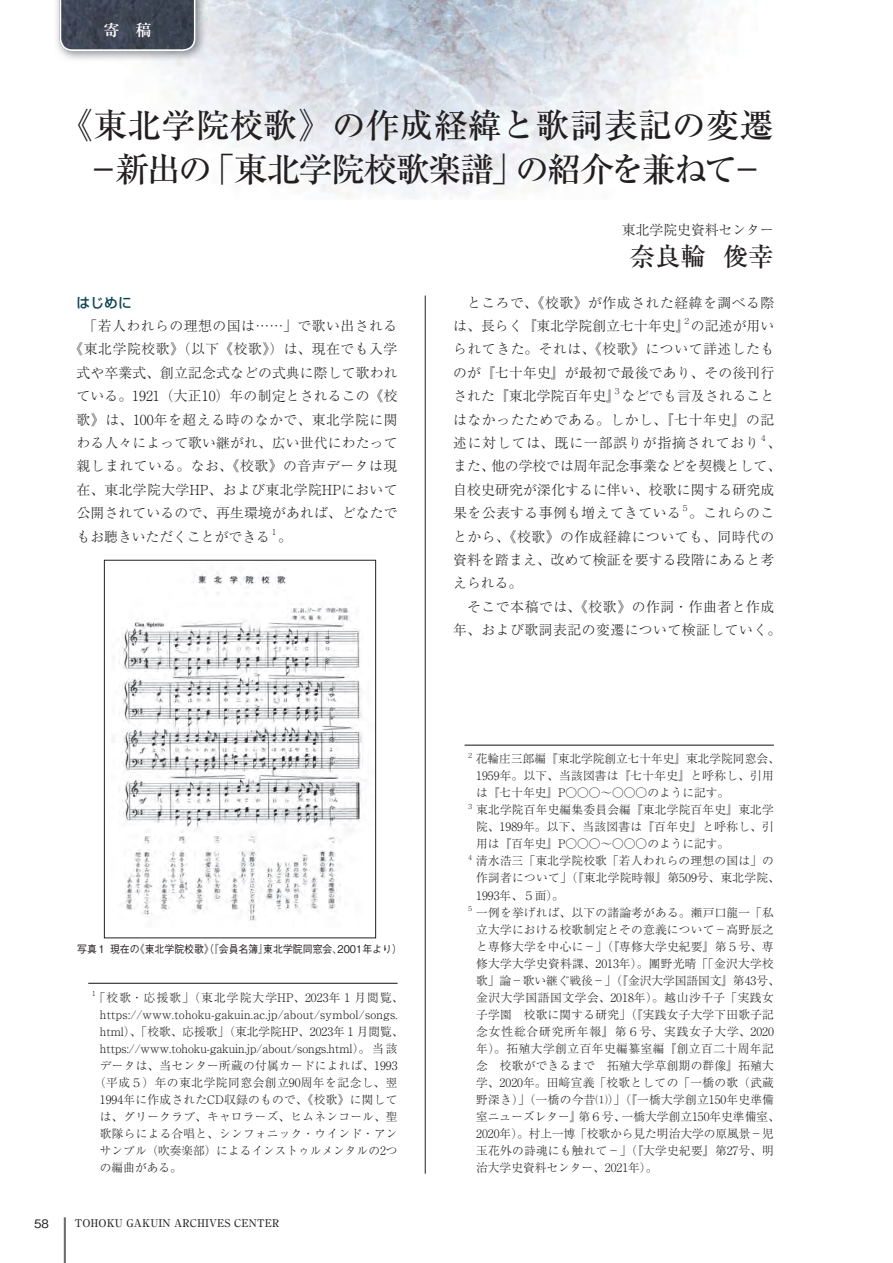
<style>
.page{position:relative;width:893px;height:1263px;background:#fff}
.page>*{position:absolute;margin:0;border:0;box-sizing:border-box;transform-origin:0 0}
.t1{font:500 34.05px/43.5px "Ryumin Pr 6 N";color:#231f20;text-align:center}
.t2{font:500 25.5px "Ryumin Pr 6 N";color:#231f20}
.t3{font:700 15.9px "Ryumin Pr 6 N";color:#fff}
.t4{font:300 13.8px/23.4px "Ryumin Pr 6 N";letter-spacing:.01em;color:#231f20;text-align:justify}
.t5{font:300 13.8px "Ryumin Pr 6 N";letter-spacing:.04em;color:#231f20}
.t6{font:300 13.8px/23.4px "Ryumin Pr 6 N";letter-spacing:.035em;color:#231f20;text-align:center}
.t7{font:300 13.8px/23.4px "Ryumin Pr 6 N";letter-spacing:.06em;color:#231f20}
.t8{font:300 13.8px "Ryumin Pr 6 N";letter-spacing:.045em;color:#231f20}
.t9{font:300 13.8px "Ryumin Pr 6 N";letter-spacing:.03em;color:#231f20}
.t10{font:500 13.8px "Shin Go Pr 6";color:#0e4554}
.t11{font:300 11.7px/17px "Ryumin Pr 6 N";letter-spacing:.02em;color:#231f20}
.t12{font:300 11.7px/17px "Ryumin Pr 6 N";color:#231f20}
.t13{font:300 11.7px "Ryumin Pr 6 N";letter-spacing:.1em;color:#231f20}
.t14{font:300 11.7px "Ryumin Pr 6 N";letter-spacing:.045em;color:#231f20}
.t15{font:500 11.7px "Gothic BBB Pr 6";color:#231f20}
.t16{font:500 10.65px "Gothic BBB Pr 6 N";color:#231f20;scale:.93 1}
.t17{font:500 10.65px "Ryumin Pr 6 N";color:#231f20}
.t18{font:300 8.1px "Ryumin Pr 6 N";color:#231f20}
.t19{font:300 6.75px "Ryumin Pr 6 N";color:#231f20}
</style>
<div class="page">
<img style="left:169px;top:0;width:547px;height:199px">
<img style="left:56px;top:0;width:151px;height:63px">
<svg style="left:59px;top:0;width:137px;height:52px;background:#4c525f"></svg>
<hr style="left:64px;top:1217px;width:2px;height:46px;background:#6c6d70">
<hr style="left:425px;top:296px;width:1px;height:878px;background:#231f20">
<hr style="left:88px;top:983px;width:310px;height:1px;background:#231f20">
<hr style="left:465px;top:745px;width:309px;height:1px;background:#231f20">
<img style="left:112px;top:571px;width:254px;height:350px">
<div style="left:104px;top:560px;width:272px;height:378px;border:1px solid #231f20"></div>
<h3 class="t3" style="left:104px;top:18px;width:49px">寄　稿</h3>
<h1 class="t1" style="left:60px;top:102px;width:716px">《東北学院校歌》の作成経緯と歌詞表記の変遷－新出の「東北学院校歌楽譜」の紹介を兼ねて－</h1>
<p class="t10" style="left:77px;top:291px;width:57px">はじめに</p>
<p class="t5" style="left:83px;top:315px;width:315px">「若人われらの理想の国は……」で歌い出される</p>
<p class="t5" style="left:70px;top:338px;width:329px">《東北学院校歌》（以下《校歌》）は、現在でも入学</p>
<p class="t4" style="left:77px;top:360px;width:323px">式や卒業式、創立記念式などの式典に際して歌われ</p>
<p class="t4" style="left:77px;top:384px;width:322px">ている。1921（大正10）年の制定とされるこの《校</p>
<p class="t8" style="left:77px;top:409px;width:323px">歌》は、100年を超える時のなかで、東北学院に関</p>
<p class="t4" style="left:77px;top:430px;width:323px">わる人々によって歌い継がれ、広い世代にわたって</p>
<p class="t5" style="left:77px;top:455px;width:322px">親しまれている。なお、《校歌》の音声データは現</p>
<p class="t9" style="left:77px;top:479px;width:323px">在、東北学院大学HP、および東北学院HPにおいて</p>
<p class="t4" style="left:77px;top:500px;width:322px">公開されているので、再生環境があれば、どなたで</p>
<p class="t4" style="left:77px;top:524px;width:195px">もお聴きいただくことができる</p>
<p class="t18" style="left:270px;top:525px;width:10px">１</p>
<p class="t4" style="left:278px;top:524px;width:15px">。</p>
<p class="t16" style="left:77px;top:940px;width:351px">写真１ 現在の《東北学院校歌》（『会員名簿』東北学院同窓会、2001年より）</p>
<p class="t19" style="left:91px;top:988px;width:8px">１</p>
<p class="t13" style="left:94px;top:988px;width:311px">「校歌・応援歌」（東北学院大学HP、2023年１月閲覧、</p>
<p class="t11" style="left:100px;top:1005px;width:299px">https://www.tohoku-gakuin.ac.jp/about/symbol/songs.</p>
<p class="t12" style="left:100px;top:1022px;width:305px">html）、「校歌、応援歌」（東北学院HP、2023年１月閲覧、</p>
<p class="t12" style="left:100px;top:1039px;width:299px">https://www.tohoku-gakuin.jp/about/songs.html）。当該</p>
<p class="t11" style="left:100px;top:1056px;width:299px">データは、当センター所蔵の付属カードによれば、1993</p>
<p class="t14" style="left:94px;top:1073px;width:305px">（平成５）年の東北学院同窓会創立90周年を記念し、翌</p>
<p class="t11" style="left:100px;top:1090px;width:299px">1994年に作成されたCD収録のもので、《校歌》に関して</p>
<p class="t11" style="left:100px;top:1107px;width:299px">は、グリークラブ、キャロラーズ、ヒムネンコール、聖</p>
<p class="t11" style="left:100px;top:1124px;width:299px">歌隊らによる合唱と、シンフォニック・ウインド・アン</p>
<p class="t12" style="left:100px;top:1141px;width:299px">サンブル（吹奏楽部）によるインストゥルメンタルの2つ</p>
<p class="t11" style="left:100px;top:1158px;width:83px">の編曲がある。</p>
<p class="t15" style="left:34px;top:1214px;width:16px">58</p>
<p class="t17" style="left:74px;top:1215px;width:207px">TOHOKU GAKUIN ARCHIVES CENTER</p>
<p class="t4" style="left:622px;top:218px;width:154px">東北学院史資料センター</p>
<h2 class="t2" style="left:629px;top:236px;width:146px">奈良輪 俊幸</h2>
<p class="t4" style="left:453px;top:290px;width:323px;text-align:right">ところで、《校歌》が作成された経緯を調べる際は、長らく『東北学院創立七十年史』の記述が用い</p>
<p class="t18" style="left:683px;top:315px;width:10px">２</p>
<p class="t4" style="left:453px;top:337px;width:322px">られてきた。それは、《校歌》について詳述したものが『七十年史』が最初で最後であり、その後刊行された『東北学院百年史』などでも言及されること</p>
<p class="t18" style="left:613px;top:385px;width:10px">３</p>
<p class="t7" style="left:453px;top:407px;width:322px">はなかったためである。しかし、『七十年史』の記述に対しては、既に一部誤りが指摘されており</p>
<p class="t18" style="left:759px;top:432px;width:10px">４</p>
<p class="t4" style="left:453px;top:430px;width:329px;text-align:left;text-indent:314px">、また、他の学校では周年記念事業などを契機として、自校史研究が深化するに伴い、校歌に関する研究成果を公表する事例も増えてきている</p>
<p class="t18" style="left:681px;top:502px;width:10px">５</p>
<p class="t4" style="left:453px;top:500px;width:323px;text-indent:236px">。これらのことから、《校歌》の作成経緯についても、同時代の資料を踏まえ、改めて検証を要する段階にあると考えられる。</p>
<p class="t6" style="left:453px;top:594px;width:329px">そこで本稿では、《校歌》の作詞・作曲者と作成<br>年、および歌詞表記の変遷について検証していく。</p>
<p class="t19" style="left:467px;top:750px;width:8px">２</p>
<p class="t12" style="left:476px;top:750px;width:305px">花輪庄三郎編『東北学院創立七十年史』東北学院同窓会、<br>1959年。以下、当該図書は『七十年史』と呼称し、引用は『七十年史』P○○○～○○○のように記す。</p>
<p class="t19" style="left:467px;top:801px;width:8px">３</p>
<p class="t11" style="left:476px;top:801px;width:299px;text-align:justify">東北学院百年史編集委員会編『東北学院百年史』東北学院、1989年。以下、当該図書は『百年史』と呼称し、引用は『百年史』P○○○～○○○のように記す。</p>
<p class="t19" style="left:467px;top:852px;width:8px">４</p>
<p class="t11" style="left:476px;top:852px;width:305px">清水浩三「東北学院校歌「若人われらの理想の国は」の作詞者について」（『東北学院時報』第509号、東北学院、<br>1993年、５面）。</p>
<p class="t19" style="left:467px;top:903px;width:8px">５</p>
<p class="t11" style="left:476px;top:903px;width:305px">一例を挙げれば、以下の諸論考がある。瀬戸口龍一「私立大学における校歌制定とその意義について－高野辰之と専修大学を中心に－」（『専修大学史紀要』第５号、専修大学大学史資料課、2013年）。團野光晴「「金沢大学校歌」論－歌い継ぐ戦後－」（『金沢大学国語国文』第43号、金沢大学国語国文学会、2018年）。越山沙千子「実践女子学園　校歌に関する研究」（『実践女子大学下田歌子記念女性総合研究所年報』第６号、実践女子大学、2020年）。拓殖大学創立百年史編纂室編『創立百二十周年記念　校歌ができるまで　拓殖大学草創期の群像』拓殖大学、2020年。田﨑宣義「校歌としての「一橋の歌（武蔵野深き）」（一橋の今昔⑴）」（『一橋大学創立150年史準備室ニューズレター』第６号、一橋大学創立150年史準備室、<br>2020年）。村上一博「校歌から見た明治大学の原風景－児玉花外の詩魂にも触れて－」（『大学史紀要』第27号、明治大学史資料センター、2021年）。</p>
</div>
